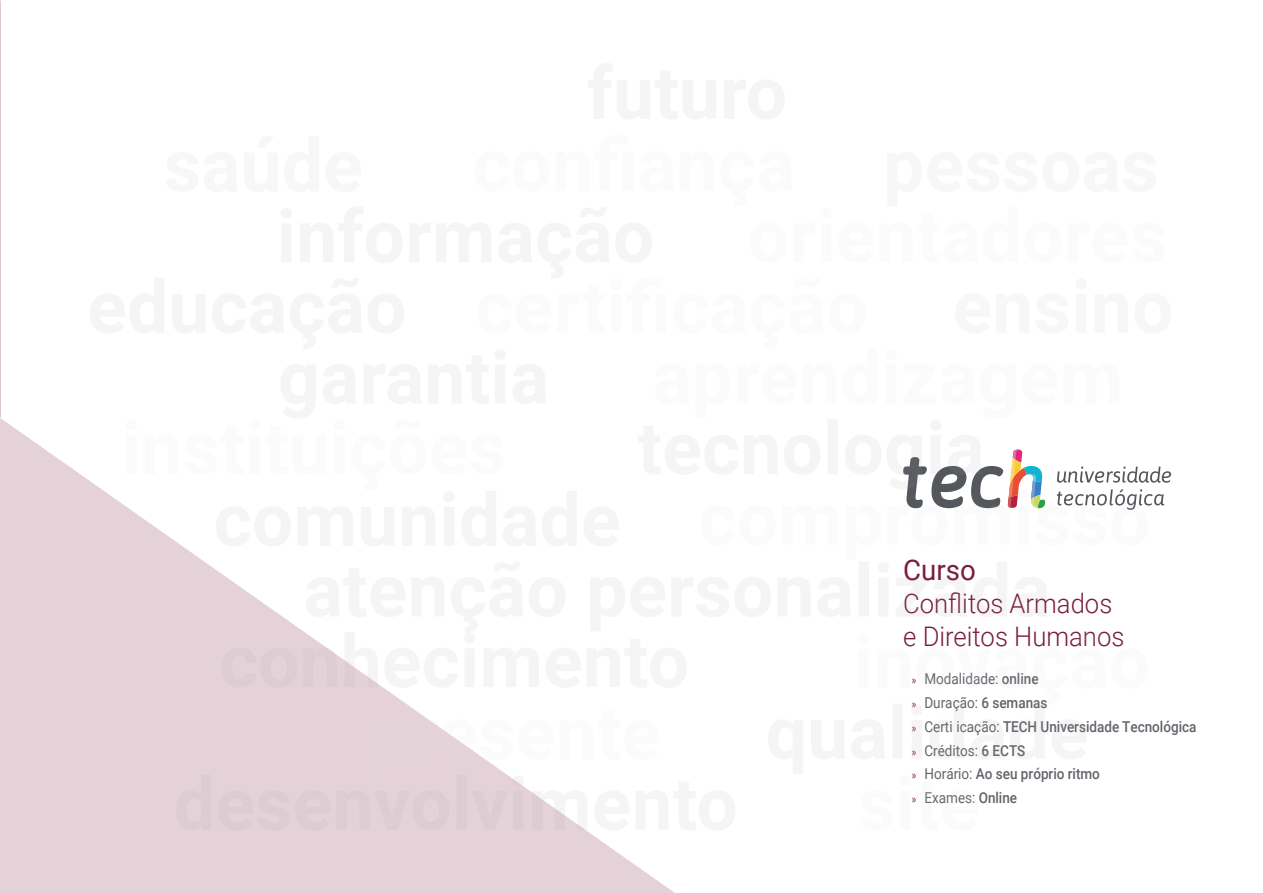
<style>
.page{position:relative;width:1263px;height:893px;background:#fff}
.page>*{position:absolute;margin:0;border:0;box-sizing:border-box;transform-origin:0 0}
.t1{font:28.5px "Roboto";color:#791d3c}
.t2{font:300 27px/33px "Roboto";color:#791e3c;scale:.95 1}
.t3{font:500 15px/23.7px "Roboto";color:#61646a;scale:.9 1}
.s1{font-family:"Myriad Pro";font-weight:400;font-size:12px;color:#791e3c}
.s2{font-weight:400}
</style>
<div class="page">
<svg style="left:0;top:418px;width:675px;height:475px;background:#e7d7dc"></svg>
<svg style="left:306px;top:561px;width:369px;height:71px"></svg>
<svg style="left:222px;top:632px;width:453px;height:56px"></svg>
<svg style="left:176px;top:711px;width:499px;height:119px"></svg>
<svg style="left:90px;top:418px;width:1081px;height:142px"></svg>
<h1 class="t1" style="left:903px;top:550px;width:74px">Curso</h1>
<h2 class="t2" style="left:903px;top:586px;width:234px">Conflitos Armados e Direitos Humanos</h2>
<p class="t3" style="left:912px;top:667px;width:318px"><span class="s1">»</span> <span class="s2">Modalidade:</span> online<br><span class="s1">»</span> <span class="s2">Duração:</span> 6 semanas<br><span class="s1">»</span> <span class="s2">Certi icação:</span> TECH Universidade Tecnológica <span class="s1">»</span> <span class="s2">Créditos:</span> 6 ECTS<br><span class="s1">»</span> <span class="s2">Horário:</span> Ao seu próprio ritmo<br><span class="s1">»</span> <span class="s2">Exames:</span> Online</p>
</div>
